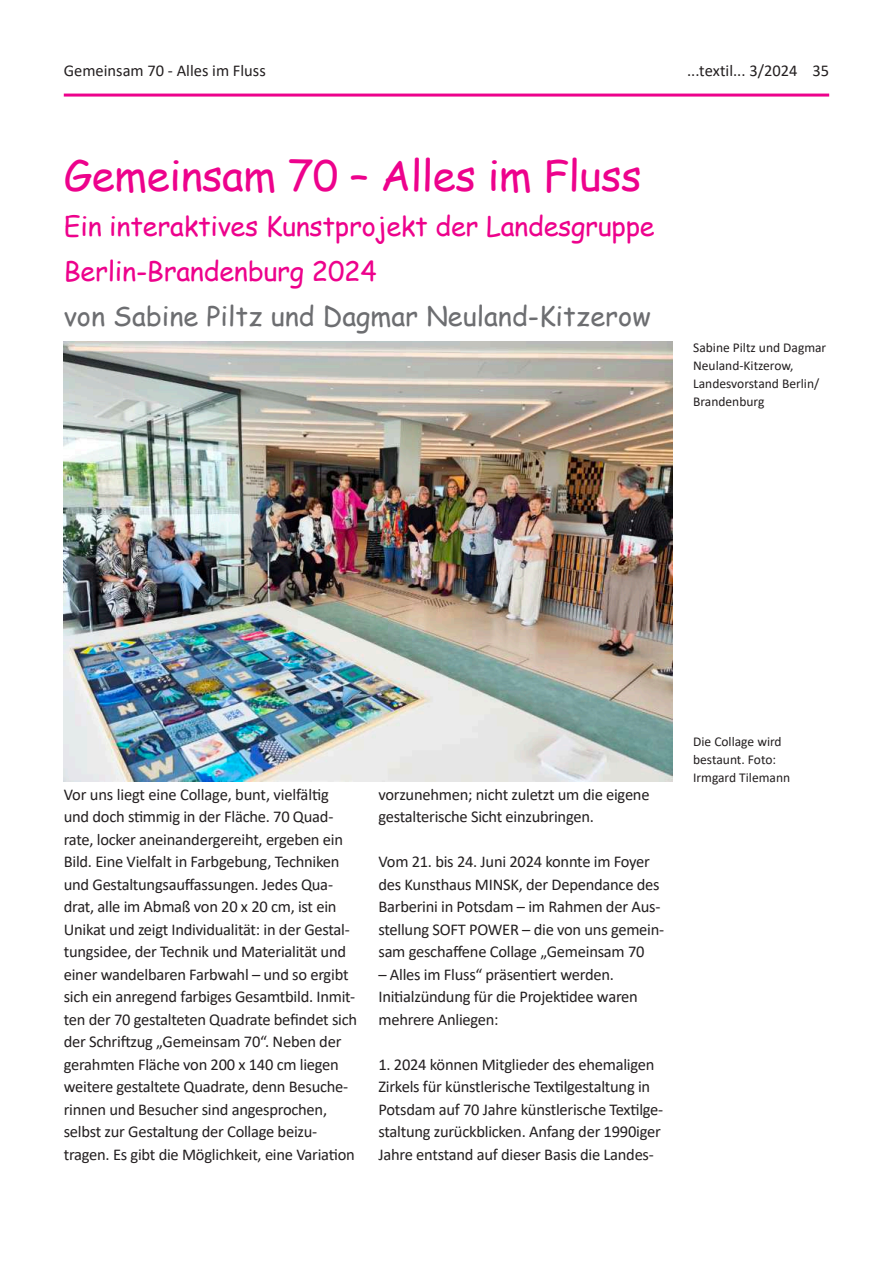
<style>
.page{position:relative;width:893px;height:1263px;background:#fff}
.page>*{position:absolute;margin:0;border:0;box-sizing:border-box;transform-origin:0 0}
.t1{font:42px "Comic Sans MS";letter-spacing:-.01em;color:#ed028c}
.t2{font:27px/45px "Comic Sans MS";letter-spacing:-.01em;color:#ed028c}
.t3{font:27px "Comic Sans MS";color:#6d6e71}
.t4{font:16.5px/22.5px "Calibri";letter-spacing:-.015em;color:#231f20}
.t5{font:13.5px/18px "Calibri";color:#231f20}
</style>
<div class="page">
<hr style="left:64px;top:94px;width:765px;height:3px;background:#ed028c">
<img style="left:64px;top:342px;width:608px;height:439px">
<p class="t4" style="left:64px;top:59px;width:204px">Gemeinsam 70 - Alles im Fluss</p>
<h1 class="t1" style="left:64px;top:157px;width:579px">Gemeinsam 70 – Alles im Fluss</h1>
<h2 class="t2" style="left:64px;top:206px;width:592px">Ein interaktives Kunstprojekt der Landesgruppe<br>Berlin-Brandenburg 2024</h2>
<h2 class="t3" style="left:64px;top:304px;width:589px">von Sabine Piltz und Dagmar Neuland-Kitzerow</h2>
<p class="t4" style="left:687px;top:59px;width:144px">...textil... 3/2024 35</p>
<p class="t5" style="left:693px;top:338px;width:135px">Sabine Piltz und Dagmar<br>Neuland-Kitzerow,<br>Landesvorstand Berlin/<br>Brandenburg</p>
<p class="t4" style="left:64px;top:783px;width:295px">Vor uns liegt eine Collage, bunt, vielfäl琀椀g und doch s琀椀mmig in der Fläche. 70 Quad&shy;rate, locker aneinandergereiht, ergeben ein Bild. Eine Vielfalt in Farbgebung, Techniken und Gestaltungsau昀昀assungen. Jedes Qua&shy;drat, alle im Abmaß von 20 x 20 cm, ist ein Unikat und zeigt Individualität: in der Gestal&shy;tungsidee, der Technik und Materialität und einer wandelbaren Farbwahl – und so ergibt sich ein anregend farbiges Gesamtbild. Inmit&shy;ten der 70 gestalteten Quadrate be昀椀ndet sich der Schri昀琀zug „Gemeinsam 70“. Neben der gerahmten Fläche von 200 x 140 cm liegen weitere gestaltete Quadrate, denn Besuche&shy;rinnen und Besucher sind angesprochen, selbst zur Gestaltung der Collage beizu&shy;tragen. Es gibt die Möglichkeit, eine Varia琀椀on</p>
<p class="t4" style="left:378px;top:783px;width:273px">vorzunehmen; nicht zuletzt um die eigene gestalterische Sicht einzubringen.</p>
<p class="t4" style="left:378px;top:850px;width:287px">Vom 21. bis 24. Juni 2024 konnte im Foyer des Kunsthaus MINSK, der Dependance des Barberini in Potsdam – im Rahmen der Aus&shy;stellung SOFT POWER – die von uns gemein&shy;sam gescha昀昀ene Collage „Gemeinsam 70</p>
<p class="t4" style="left:378px;top:963px;width:261px">– Alles im Fluss“ präsen琀椀ert werden.<br>Ini琀椀alzündung für die Projek琀椀dee waren mehrere Anliegen:</p>
<p class="t4" style="left:378px;top:1053px;width:286px">1. 2024 können Mitglieder des ehemaligen Zirkels für künstlerische Tex琀椀lgestaltung in Potsdam auf 70 Jahre künstlerische Tex琀椀lge&shy;staltung zurückblicken. Anfang der 1990iger Jahre entstand auf dieser Basis die Landes-</p>
<p class="t5" style="left:693px;top:732px;width:99px">Die Collage wird bestaunt. Foto:<br>Irmgard Tilemann</p>
</div>
